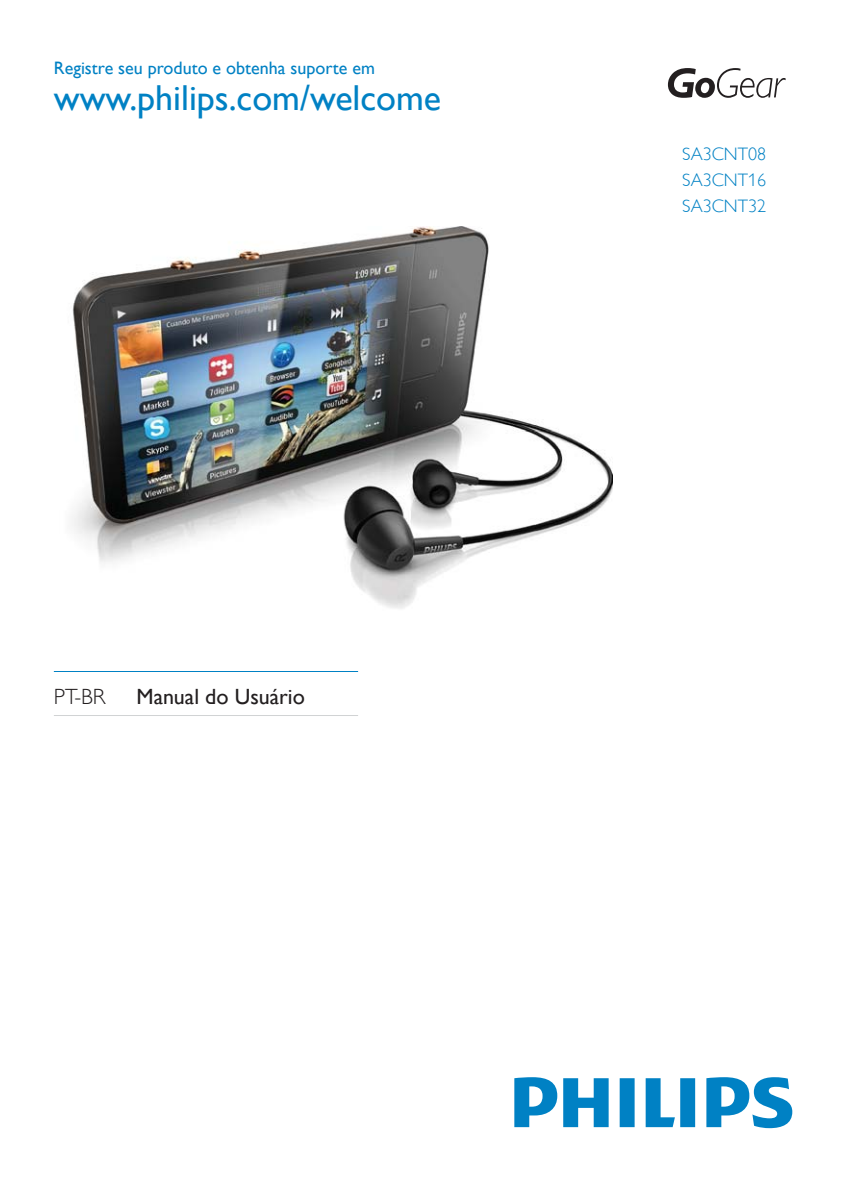
<style>
.page{position:relative;width:842px;height:1191px;background:#fff}
.page>*{position:absolute;margin:0;border:0;box-sizing:border-box;transform-origin:0 0}
.t1{font:36px "Gill Sans Alt One WGL";color:#0081c4}
.t2{font:22px "Gill Sans Alt One WGL";color:#231f20}
.t3{font:22px "Gill Sans Alt One WGL Light";color:#231f20}
.t4{font:18px "Gill Sans Alt One WGL";color:#0081c4}
.t5{font:18px/26px "Gill Sans Alt One WGL Light";color:#0081c4;text-align:justify}
</style>
<div class="page">
<svg style="left:668px;top:68px;width:118px;height:30px"></svg>
<img style="left:72px;top:227px;width:540px;height:382px">
<hr style="left:54px;top:671px;width:304px;height:1px;background:#0081c4">
<svg style="left:514px;top:1077px;width:278px;height:51px"></svg>
<hr style="left:54px;top:715px;width:304px;height:1px;background:#d1d3d4">
<p class="t4" style="left:54px;top:57px;width:323px">Registre seu produto e obtenha suporte em</p>
<h1 class="t1" style="left:54px;top:76px;width:389px">www.philips.com/welcome</h1>
<p class="t3" style="left:54px;top:684px;width:53px">PT-BR</p>
<p class="t2" style="left:137px;top:684px;width:170px">Manual do Usuário</p>
<p class="t5" style="left:682px;top:141px;width:85px">SA3CNT08<br>SA3CNT16<br>SA3CNT32</p>
</div>
